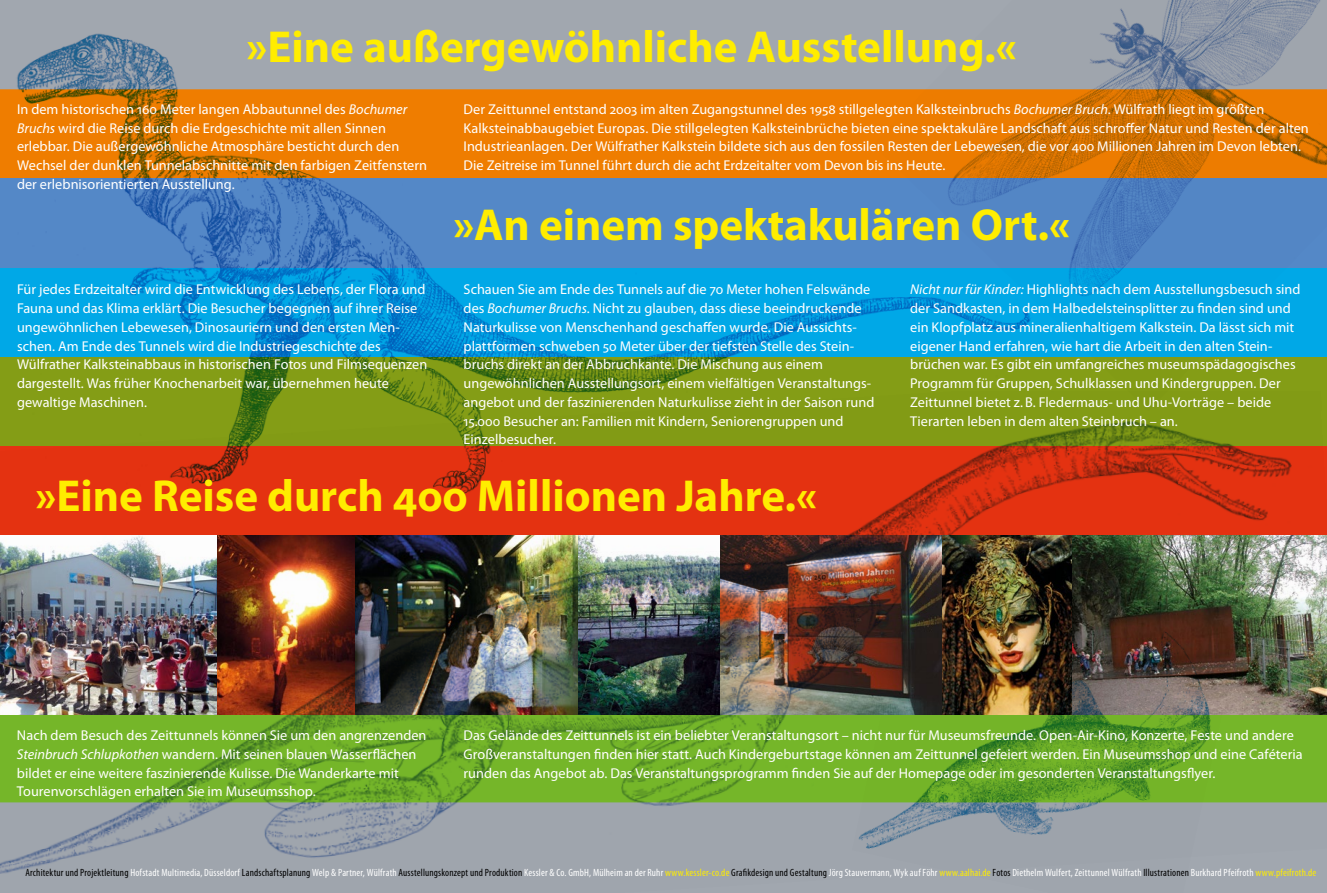
<style>
.page{position:relative;width:1327px;height:893px;background:#fff}
.page>*{position:absolute;margin:0;border:0;box-sizing:border-box;transform-origin:0 0}
.t1{font:700 45px "Myriad Pro";color:#ffed00}
.t2{font:14.25px/18.8px "Myriad Pro";letter-spacing:.005em;color:#fff}
.t3{font:condensed 10.5px "Myriad Pro";letter-spacing:.015em;color:#fff}
.s1{font-style:italic}
.s2{color:#000}
.s3{color:#ffed00}
</style>
<div class="page">
<div style="left:0;top:0;width:873px;height:89px;background:#a1a7af"></div>
<img style="left:5px;top:19px;width:868px;height:372px">
<img style="left:0;top:391px;width:1326px;height:502px">
<img style="left:852px;top:574px;width:385px;height:319px">
<img style="left:873px;top:0;width:454px;height:411px">
<h1 class="t1" style="left:246px;top:21px;width:771px">»Eine außergewöhnliche Ausstellung.«</h1>
<p class="t2" style="left:17px;top:100px;width:412px">In dem historischen 160 Meter langen Abbautunnel des <span class="s1">Bochumer Bruchs</span> wird die Reise durch die Erdgeschichte mit allen Sinnen erlebbar. Die außergewöhnliche Atmosphäre besticht durch den Wechsel der dunklen Tunnelabschnitte mit den farbigen Zeitfenstern der erlebnisorientierten Ausstellung.</p>
<p class="t2" style="left:463px;top:100px;width:846px">Der Zeittunnel entstand 2003 im alten Zugangstunnel des 1958 stillgelegten Kalksteinbruchs <span class="s1">Bochumer Bruch</span>. Wülfrath liegt im größten Kalksteinabbaugebiet Europas. Die stillgelegten Kalksteinbrüche bieten eine spektakuläre Landschaft aus schroffer Natur und Resten der alten Industrieanlagen. Der Wülfrather Kalkstein bildete sich aus den fossilen Resten der Lebewesen, die vor 400 Millionen Jahren im Devon lebten.<br>Die Zeitreise im Tunnel führt durch die acht Erdzeitalter vom Devon bis ins Heute.</p>
<h1 class="t1" style="left:453px;top:200px;width:618px">»An einem spektakulären Ort.«</h1>
<p class="t2" style="left:17px;top:280px;width:412px">Für jedes Erdzeitalter wird die Entwicklung des Lebens, der Flora und Fauna und das Klima erklärt. Die Besucher begegnen auf ihrer Reise ungewöhnlichen Lebewesen, Dinosauriern und den ersten Men&shy;schen. Am Ende des Tunnels wird die Industriegeschichte des Wülfrather Kalksteinabbaus in historischen Fotos und Filmsequenzen dargestellt. Was früher Knochenarbeit war, übernehmen heute gewaltige Maschinen.</p>
<p class="t2" style="left:463px;top:280px;width:412px">Schauen Sie am Ende des Tunnels auf die 70 Meter hohen Felswände des <span class="s1">Bochumer Bruchs</span>. Nicht zu glauben, dass diese beeindruckende Naturkulisse von Menschenhand geschaffen wurde. Die Aussichts&shy;plattformen schweben 50 Meter über der tiefsten Stelle des Stein&shy;bruchs direkt an der Abbruchkante. Die Mischung aus einem ungewöhnlichen Ausstellungsort, einem vielfältigen Veranstaltungs&shy;angebot und der faszinierenden Naturkulisse zieht in der Saison rund 15.000 Besucher an: Familien mit Kindern, Seniorengruppen und Einzelbesucher.</p>
<p class="t2" style="left:910px;top:280px;width:392px"><span class="s1">Nicht nur für Kinder:</span> Highlights nach dem Ausstellungsbesuch sind der Sandkasten, in dem Halbedelsteinsplitter zu finden sind und ein Klopfplatz aus mineralienhaltigem Kalkstein. Da lässt sich mit eigener Hand erfahren, wie hart die Arbeit in den alten Stein&shy;brüchen war. Es gibt ein umfangreiches museumspädagogisches Programm für Gruppen, Schulklassen und Kindergruppen. Der Zeittunnel bietet z.B. Fledermaus- und Uhu-Vorträge – beide Tierarten leben in dem alten Steinbruch – an.</p>
<h1 class="t1" style="left:35px;top:470px;width:783px">»Eine Reise durch 400 Millionen Jahre.«</h1>
<p class="t2" style="left:17px;top:726px;width:411px">Nach dem Besuch des Zeittunnels können Sie um den angrenzenden <span class="s1">Steinbruch Schlupkothen</span> wandern. Mit seinen blauen Wasserflächen bildet er eine weitere faszinierende Kulisse. Die Wanderkarte mit Tourenvorschlägen erhalten Sie im Museumsshop.</p>
<p class="t2" style="left:463px;top:726px;width:840px">Das Gelände des Zeittunnels ist ein beliebter Veranstaltungsort – nicht nur für Museumsfreunde. Open-Air-Kino, Konzerte, Feste und andere<br>Großveranstaltungen finden hier statt. Auch Kindergeburtstage können am Zeittunnel gefeiert werden. Ein Museumsshop und eine Caféteria runden das Angebot ab. Das Veranstaltungsprogramm finden Sie auf der Homepage oder im gesonderten Veranstaltungsflyer.</p>
<p class="t3" style="left:25px;top:867px;width:1292px"><span class="s2">Architektur und Projektleitung</span> Hofstadt Multimedia, Düsseldorf <span class="s2">Landschaftsplanung</span> Welp &amp; Partner, Wülfrath <span class="s2">Ausstellungskonzept und Produktion</span> Kessler &amp; Co. GmbH, Mülheim an der Ruhr <span class="s3">www.kessler-co.de</span> <span class="s2">Grafikdesign und Gestaltung</span> Jörg Stauvermann, Wyk auf Föhr <span class="s3">www.aalhai.de</span> <span class="s2">Fotos</span> Diethelm Wulfert, Zeittunnel Wülfrath <span class="s2">Illustrationen</span> Burkhard Pfeifroth <span class="s3">www.pfeifroth.de</span></p>
</div>
